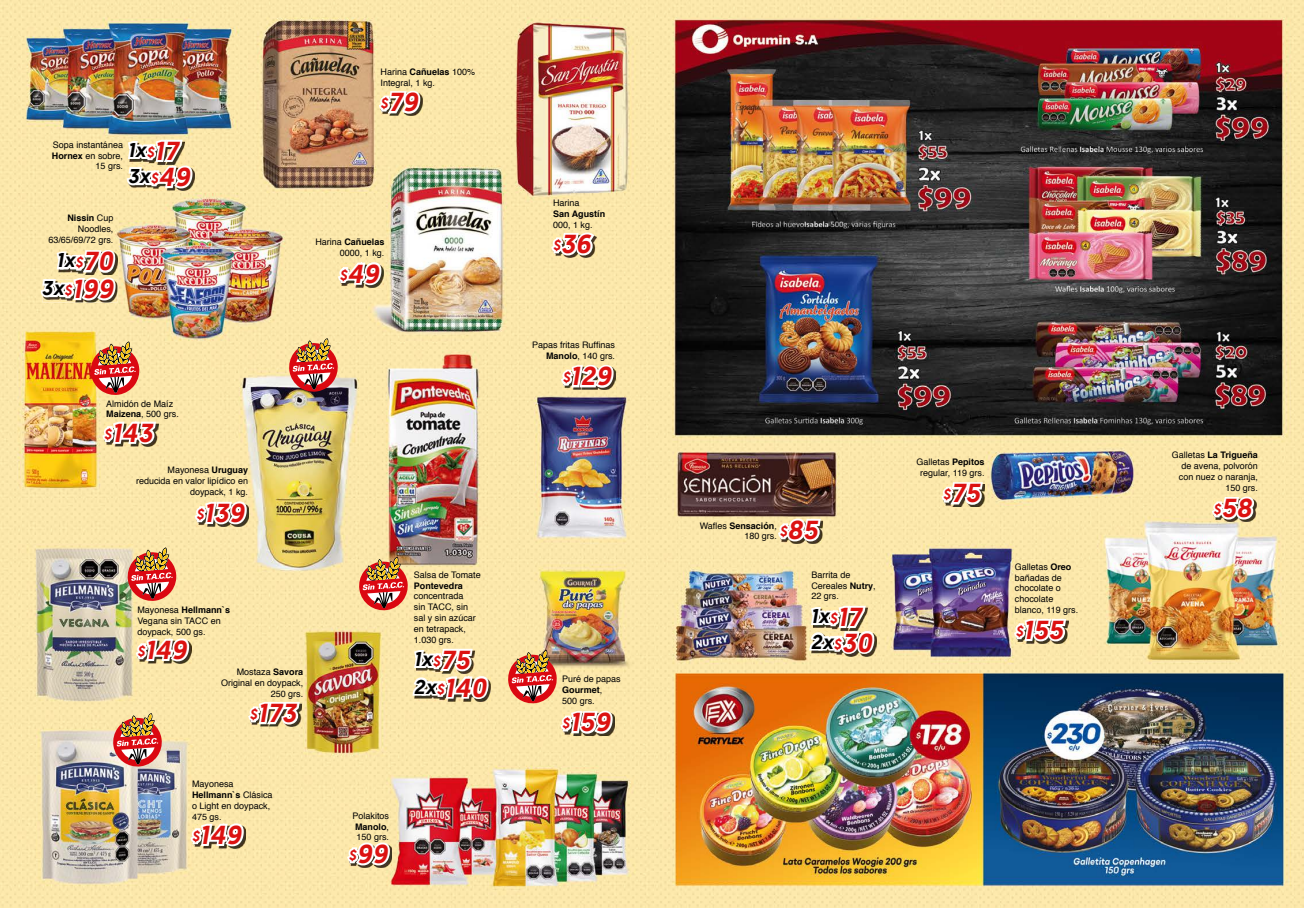
<style>
.page{position:relative;width:1304px;height:908px;background:#fff}
.page>*{position:absolute;margin:0;border:0;box-sizing:border-box;transform-origin:0 0}
.t1{font:italic 500 26px "Geomanist";letter-spacing:.04em;color:#dc1211}
.t2{font:italic 500 20px/26.1px "Geomanist";letter-spacing:.04em;color:#000}
.t3{font:9px/10.8px "Helvetica";color:#000}
.t4{font:700 9px "Helvetica";color:#000}
.s1{font-weight:700}
.s2{font-size:14px;color:#dc1211}
.s3{font-size:26px;color:#dc1211}
.s4{font-size:20px;color:#000}
.s5{font-size:14px}
</style>
<div class="page">
<img style="left:0;top:0;width:1304px;height:907px">
<svg style="left:100px;top:413px;width:59px;height:34px"></svg>
<svg style="left:377px;top:88px;width:46px;height:28px"></svg>
<svg style="left:336px;top:254px;width:48px;height:33px"></svg>
<svg style="left:549px;top:230px;width:48px;height:28px"></svg>
<svg style="left:193px;top:498px;width:56px;height:29px"></svg>
<svg style="left:188px;top:815px;width:58px;height:33px"></svg>
<svg style="left:134px;top:630px;width:58px;height:33px"></svg>
<svg style="left:246px;top:699px;width:56px;height:28px"></svg>
<svg style="left:559px;top:361px;width:57px;height:29px"></svg>
<svg style="left:345px;top:839px;width:47px;height:28px"></svg>
<svg style="left:39px;top:247px;width:79px;height:56px"></svg>
<svg style="left:410px;top:646px;width:81px;height:55px"></svg>
<svg style="left:125px;top:137px;width:70px;height:54px"></svg>
<svg style="left:776px;top:515px;width:47px;height:29px"></svg>
<svg style="left:1012px;top:616px;width:57px;height:28px"></svg>
<svg style="left:939px;top:479px;width:46px;height:29px"></svg>
<svg style="left:1210px;top:493px;width:47px;height:29px"></svg>
<svg style="left:807px;top:603px;width:70px;height:53px"></svg>
<svg style="left:126px;top:547px;width:52px;height:55px;background:#d18062"></svg>
<svg style="left:112px;top:712px;width:51px;height:55px;background:#d38067"></svg>
<svg style="left:358px;top:556px;width:51px;height:55px;background:#d37d5e"></svg>
<svg style="left:288px;top:338px;width:51px;height:55px;background:#c8755c"></svg>
<svg style="left:89px;top:341px;width:52px;height:55px;background:#d67f56"></svg>
<img style="left:507px;top:649px;width:108px;height:87px">
<p class="t3" style="left:52px;top:139px;width:73px;text-align:right">Sopa instantánea<br><span class="s1">Hornex</span> en sobre,<br>15 grs.</p>
<h2 class="t2" style="left:128px;top:137px;width:63px">1x<span class="s2">$</span><span class="s3">17<br></span>3x<span class="s2">$</span><span class="s3">49</span></h2>
<p class="t3" style="left:48px;top:213px;width:67px;text-align:right"><span class="s1">Nissin</span> Cup<br>Noodles,<br>63/65/69/72 grs.</p>
<h2 class="t2" style="left:56px;top:247px;width:58px">1x<span class="s2">$</span><span class="s3">70</span></h2>
<h1 class="t1" style="left:42px;top:271px;width:73px"><span class="s4">3x</span><span class="s5">$</span>199</h1>
<p class="t3" style="left:381px;top:66px;width:96px">Harina <span class="s1">Cañuelas</span> 100%<br>Integral, 1 kg.</p>
<h1 class="t1" style="left:381px;top:85px;width:38px"><span class="s5">$</span>79</h1>
<p class="t3" style="left:315px;top:237px;width:71px;text-align:right">Harina <span class="s1">Cañuelas<br></span>0000, 1 kg.</p>
<h1 class="t1" style="left:340px;top:256px;width:40px"><span class="s5">$</span>49</h1>
<p class="t3" style="left:106px;top:398px;width:74px">Almidón de Maíz<br><span class="s1">Maizena</span>, 500 grs.</p>
<h1 class="t1" style="left:104px;top:415px;width:50px"><span class="s5">$</span>143</h1>
<p class="t3" style="left:136px;top:464px;width:114px;text-align:right">Mayonesa <span class="s1">Uruguay </span>reducida en valor lipídico en doypack, 1 kg.</p>
<h1 class="t1" style="left:196px;top:495px;width:49px"><span class="s5">$</span>139</h1>
<p class="t3" style="left:137px;top:604px;width:94px">Mayonesa <span class="s1">Hellmann`s<br></span>Vegana sin TACC en doypack, 500 gs.</p>
<p class="t3" style="left:221px;top:666px;width:84px;text-align:right">Mostaza <span class="s1">Savora<br></span>Original en doypack,<br>250 grs.</p>
<h1 class="t1" style="left:137px;top:632px;width:50px"><span class="s5">$</span>149</h1>
<h1 class="t1" style="left:250px;top:695px;width:48px"><span class="s5">$</span>173</h1>
<p class="t3" style="left:192px;top:778px;width:82px">Mayonesa<br><span class="s1">Hellmann`s</span> Clásica o Light en doypack,<br>475 gs.</p>
<h1 class="t1" style="left:192px;top:817px;width:50px"><span class="s5">$</span>149</h1>
<p class="t3" style="left:414px;top:569px;width:68px">Salsa de Tomate</p>
<p class="t4" style="left:414px;top:578px;width:51px">Pontevedra</p>
<p class="t3" style="left:414px;top:591px;width:64px">concentrada sin TACC, sin sal y sin azúcar en tetrapack,<br>1.030 grs.</p>
<h2 class="t2" style="left:414px;top:645px;width:57px">1x<span class="s2">$</span><span class="s3">75</span></h2>
<h1 class="t1" style="left:414px;top:670px;width:74px"><span class="s4">2x</span><span class="s5">$</span>140</h1>
<p class="t3" style="left:353px;top:810px;width:38px;text-align:justify">Polakitos <span class="s1">Manolo</span>, 150 grs.</p>
<h1 class="t1" style="left:349px;top:836px;width:40px"><span class="s5">$</span>99</h1>
<p class="t3" style="left:553px;top:198px;width:28px">Harina</p>
<p class="t4" style="left:553px;top:207px;width:54px">San Agustín</p>
<p class="t3" style="left:553px;top:219px;width:41px">000, 1 kg.</p>
<h1 class="t1" style="left:553px;top:227px;width:39px"><span class="s5">$</span>36</h1>
<p class="t3" style="left:532px;top:340px;width:85px;text-align:right">Papas fritas Ruffinas<br><span class="s1">Manolo</span>, 140 grs.</p>
<h1 class="t1" style="left:563px;top:359px;width:49px"><span class="s5">$</span>129</h1>
<p class="t3" style="left:562px;top:673px;width:60px">Puré de papas<br><span class="s1">Gourmet</span>,<br>500 grs.</p>
<h1 class="t1" style="left:562px;top:704px;width:49px"><span class="s5">$</span>159</h1>
<h1 class="t1" style="left:780px;top:512px;width:39px"><span class="s5">$</span>85</h1>
<p class="t3" style="left:700px;top:520px;width:79px;text-align:right">Wafles <span class="s1">Sensación</span>,<br>180 grs.</p>
<p class="t3" style="left:811px;top:569px;width:66px">Barrita de<br>Cereales <span class="s1">Nutry</span>,<br>22 grs.</p>
<h2 class="t2" style="left:811px;top:602px;width:62px;line-height:25.5px">1x<span class="s2">$</span><span class="s3">17<br></span>2x<span class="s2">$</span><span class="s3">30</span></h2>
<p class="t3" style="left:917px;top:456px;width:70px;text-align:center">Galletas <span class="s1">Pepitos </span>regular, 119 grs.</p>
<p class="t3" style="left:1172px;top:450px;width:88px;text-align:right">Galletas <span class="s1">La Trigueña </span>de avena, polvorón con nuez o naranja,<br>150 grs.</p>
<h1 class="t1" style="left:943px;top:476px;width:38px"><span class="s5">$</span>75</h1>
<h1 class="t1" style="left:1214px;top:490px;width:39px"><span class="s5">$</span>58</h1>
<p class="t3" style="left:1015px;top:561px;width:65px">Galletas <span class="s1">Oreo </span>bañadas de chocolate o chocolate blanco, 119 grs.</p>
<h1 class="t1" style="left:1016px;top:612px;width:48px"><span class="s5">$</span>155</h1>
</div>
